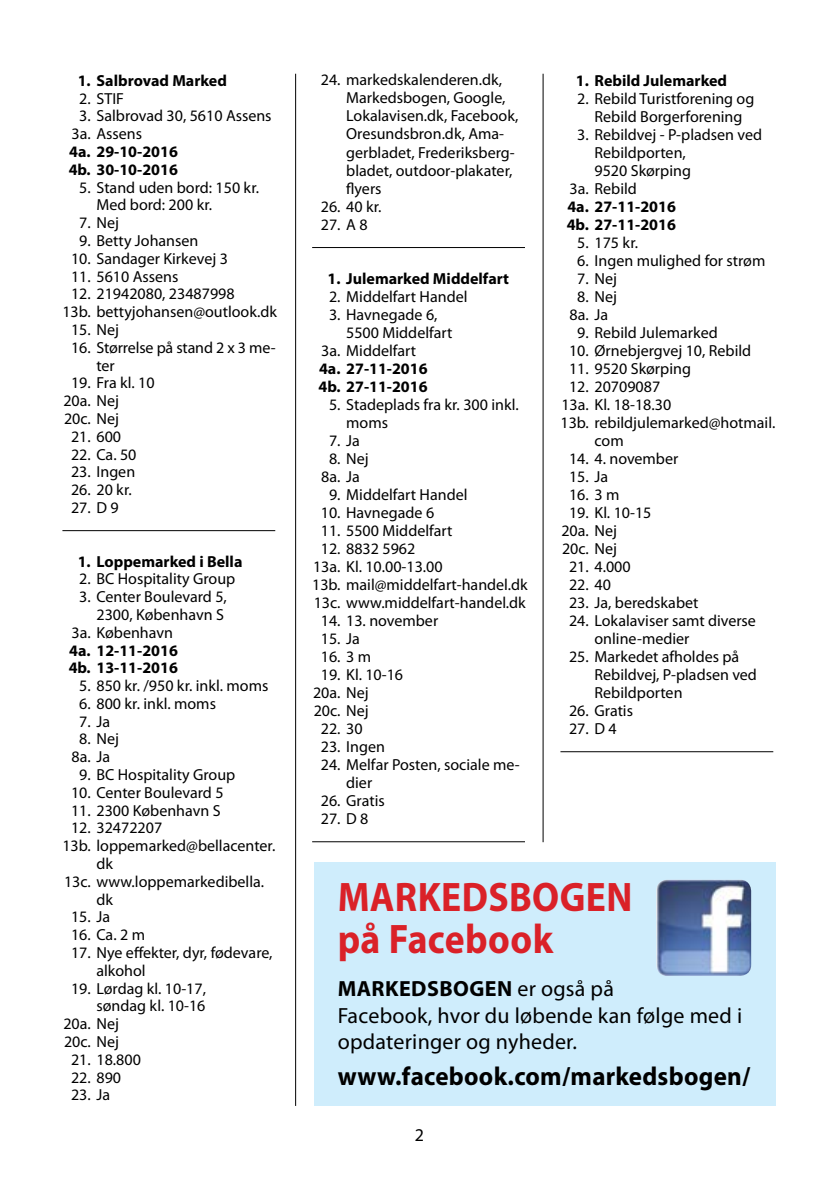
<style>
.page{position:relative;width:840px;height:1191px;background:#fff}
.page>*{position:absolute;margin:0;border:0;box-sizing:border-box;transform-origin:0 0}
.t1{font:700 41.4px/42px "Myriad Pro";letter-spacing:.01em;color:#da2128;scale:.91 1}
.t2{font:700 26px "Myriad Pro";letter-spacing:.01em;color:#000;scale:.96 1}
.t3{font:22px/26.4px "Myriad Pro";letter-spacing:.01em;color:#000}
.t4{font:18px "Myriad Pro";color:#000}
.t5{font:16px/18px "Myriad Pro";color:#000}
.t6{font:700 16px/17.8px "Myriad Pro";color:#000}
.s1{font-weight:700}
</style>
<div class="page">
<hr style="left:62px;top:530px;width:213px;height:1px;background:#000">
<hr style="left:312px;top:247px;width:212px;height:1px;background:#000">
<hr style="left:312px;top:841px;width:212px;height:1px;background:#000">
<hr style="left:560px;top:751px;width:212px;height:1px;background:#000">
<hr style="left:542px;top:74px;width:1px;height:768px;background:#000">
<hr style="left:295px;top:74px;width:1px;height:1032px;background:#000">
<div style="left:314px;top:862px;width:461px;height:244px;background:#cfedfc"></div>
<img style="left:656px;top:880px;width:94px;height:96px">
<p class="t6" style="left:78px;top:71px;width:151px">1. Salbrovad Marked</p>
<p class="t5" style="left:79px;top:89px;width:46px">2. STIF</p>
<p class="t5" style="left:71px;top:107px;width:201px;text-indent:8px">3. Salbrovad 30, 5610 Assens<br>3a. Assens</p>
<p class="t6" style="left:69px;top:142px;width:111px">4a. 29-10-2016<br>4b. 30-10-2016</p>
<p class="t5" style="left:96px;top:178px;width:164px;text-indent:-17px">5. Stand uden bord: 150 kr.<br>Med bord: 200 kr.</p>
<p class="t5" style="left:79px;top:213px;width:41px">7. Nej</p>
<p class="t5" style="left:79px;top:231px;width:121px">9. Betty Johansen</p>
<p class="t5" style="left:71px;top:249px;width:158px">10. Sandager Kirkevej 3</p>
<p class="t5" style="left:71px;top:267px;width:109px">11. 5610 Assens</p>
<p class="t5" style="left:62px;top:285px;width:216px;text-indent:9px">12. 21942080, 23487998<br>13b. bettyjohansen@outlook.dk</p>
<p class="t5" style="left:71px;top:320px;width:49px">15. Nej</p>
<p class="t5" style="left:96px;top:338px;width:180px;text-indent:-25px">16. Størrelse på stand 2 x 3 me&shy;ter</p>
<p class="t5" style="left:63px;top:374px;width:93px;text-indent:8px">19. Fra kl. 10<br>20a. Nej<br>20c. Nej</p>
<p class="t5" style="left:71px;top:427px;width:52px">21. 600</p>
<p class="t5" style="left:71px;top:445px;width:67px">22. Ca. 50</p>
<p class="t5" style="left:71px;top:463px;width:66px">23. Ingen</p>
<p class="t5" style="left:71px;top:480px;width:62px">26. 20 kr.</p>
<p class="t5" style="left:71px;top:498px;width:49px">27. D 9</p>
<p class="t6" style="left:78px;top:551px;width:166px">1. Loppemarked i Bella</p>
<p class="t5" style="left:79px;top:569px;width:157px">2. BC Hospitality Group</p>
<p class="t5" style="left:79px;top:587px;width:149px">3. Center Boulevard 5,</p>
<p class="t5" style="left:96px;top:605px;width:129px">2300, København S</p>
<p class="t5" style="left:71px;top:623px;width:103px">3a. København</p>
<p class="t6" style="left:69px;top:640px;width:111px">4a. 12-11-2016<br>4b. 13-11-2016</p>
<p class="t5" style="left:79px;top:676px;width:190px">5. 850 kr. /950 kr. inkl. moms</p>
<p class="t5" style="left:79px;top:694px;width:138px">6. 800 kr. inkl. moms</p>
<p class="t5" style="left:79px;top:712px;width:32px">7. Ja</p>
<p class="t5" style="left:71px;top:730px;width:49px;text-align:center">8. Nej<br>8a. Ja</p>
<p class="t5" style="left:79px;top:765px;width:157px">9. BC Hospitality Group</p>
<p class="t5" style="left:71px;top:783px;width:154px">10. Center Boulevard 5</p>
<p class="t5" style="left:71px;top:801px;width:151px">11. 2300 København S</p>
<p class="t5" style="left:71px;top:819px;width:93px">12. 32472207</p>
<p class="t5" style="left:62px;top:836px;width:214px">13b. loppemarked@bellacenter.</p>
<p class="t5" style="left:96px;top:854px;width:18px">dk</p>
<p class="t5" style="left:64px;top:872px;width:201px">13c. www.loppemarkedibella.</p>
<p class="t5" style="left:96px;top:890px;width:18px">dk</p>
<p class="t5" style="left:71px;top:908px;width:41px">15. Ja</p>
<p class="t5" style="left:71px;top:925px;width:75px">16. Ca. 2 m</p>
<p class="t5" style="left:96px;top:943px;width:177px;text-indent:-25px">17. Nye effekter, dyr, fødevare, alkohol</p>
<p class="t5" style="left:71px;top:979px;width:136px">19. Lørdag kl. 10-17,</p>
<p class="t5" style="left:96px;top:996px;width:110px">søndag kl. 10-16</p>
<p class="t5" style="left:63px;top:1014px;width:57px">20a. Nej</p>
<p class="t5" style="left:64px;top:1032px;width:56px">20c. Nej</p>
<p class="t5" style="left:71px;top:1050px;width:71px">21. 18.800</p>
<p class="t5" style="left:71px;top:1068px;width:52px">22. 890</p>
<p class="t5" style="left:71px;top:1085px;width:41px">23. Ja</p>
<p class="t5" style="left:346px;top:71px;width:173px;text-indent:-25px">24. markedskalenderen.dk,<br>Markedsbogen, Google,<br>Lokalavisen.dk, Facebook,<br>Oresundsbron.dk, Ama&shy;gerbladet, Frederiksberg&shy;bladet, outdoor-plakater, flyers</p>
<p class="t5" style="left:320px;top:197px;width:62px">26. 40 kr.</p>
<p class="t5" style="left:320px;top:215px;width:48px">27. A 8</p>
<p class="t6" style="left:327px;top:269px;width:183px">1. Julemarked Middelfart</p>
<p class="t5" style="left:329px;top:287px;width:140px">2. Middelfart Handel</p>
<p class="t5" style="left:329px;top:305px;width:110px">3. Havnegade 6,</p>
<p class="t5" style="left:346px;top:323px;width:108px">5500 Middelfart</p>
<p class="t5" style="left:321px;top:341px;width:96px">3a. Middelfart</p>
<p class="t6" style="left:318px;top:359px;width:111px">4a. 27-11-2016<br>4b. 27-11-2016</p>
<p class="t5" style="left:346px;top:395px;width:174px;text-indent:-17px">5. Stadeplads fra kr. 300 inkl. moms</p>
<p class="t5" style="left:329px;top:431px;width:32px">7. Ja</p>
<p class="t5" style="left:321px;top:449px;width:49px;text-align:center">8. Nej<br>8a. Ja</p>
<p class="t5" style="left:329px;top:485px;width:140px">9. Middelfart Handel</p>
<p class="t5" style="left:320px;top:503px;width:115px">10. Havnegade 6</p>
<p class="t5" style="left:320px;top:521px;width:133px">11. 5500 Middelfart</p>
<p class="t5" style="left:312px;top:539px;width:217px;text-indent:9px">12. 8832 5962<br>13a. Kl. 10.00-13.00<br>13b. mail@middelfart-handel.dk<br>13c. www.middelfart-handel.dk</p>
<p class="t5" style="left:320px;top:611px;width:119px">14. 13. november</p>
<p class="t5" style="left:320px;top:629px;width:41px">15. Ja</p>
<p class="t5" style="left:320px;top:647px;width:52px">16. 3 m</p>
<p class="t5" style="left:313px;top:665px;width:92px;text-indent:8px">19. Kl. 10-16<br>20a. Nej<br>20c. Nej</p>
<p class="t5" style="left:320px;top:719px;width:43px">22. 30</p>
<p class="t5" style="left:320px;top:737px;width:66px">23. Ingen</p>
<p class="t5" style="left:346px;top:755px;width:175px;text-indent:-25px">24. Melfar Posten, sociale me&shy;dier</p>
<p class="t5" style="left:320px;top:791px;width:65px">26. Gratis</p>
<p class="t5" style="left:320px;top:809px;width:49px">27. D 8</p>
<p class="t6" style="left:575px;top:71px;width:153px">1. Rebild Julemarked</p>
<p class="t5" style="left:577px;top:89px;width:178px;text-align:center">2. Rebild Turistforening og<br>Rebild Borgerforening</p>
<p class="t5" style="left:577px;top:125px;width:186px">3. Rebildvej - P-pladsen ved</p>
<p class="t5" style="left:594px;top:143px;width:93px">Rebildporten,</p>
<p class="t5" style="left:594px;top:161px;width:98px">9520 Skørping</p>
<p class="t5" style="left:569px;top:179px;width:69px">3a. Rebild</p>
<p class="t6" style="left:566px;top:197px;width:111px">4a. 27-11-2016<br>4b. 27-11-2016</p>
<p class="t5" style="left:577px;top:233px;width:62px">5. 175 kr.</p>
<p class="t5" style="left:577px;top:251px;width:189px">6. Ingen mulighed for strøm</p>
<p class="t5" style="left:577px;top:269px;width:41px">7. Nej</p>
<p class="t5" style="left:569px;top:287px;width:49px;text-align:center">8. Nej<br>8a. Ja</p>
<p class="t5" style="left:577px;top:323px;width:142px">9. Rebild Julemarked</p>
<p class="t5" style="left:568px;top:341px;width:183px">10. Ørnebjergvej 10, Rebild</p>
<p class="t5" style="left:568px;top:359px;width:123px">11. 9520 Skørping</p>
<p class="t5" style="left:568px;top:377px;width:93px">12. 20709087</p>
<p class="t5" style="left:561px;top:395px;width:111px">13a. Kl. 18-18.30</p>
<p class="t5" style="left:560px;top:413px;width:216px">13b. rebildjulemarked@hotmail.</p>
<p class="t5" style="left:594px;top:431px;width:31px">com</p>
<p class="t5" style="left:568px;top:449px;width:111px">14. 4. november</p>
<p class="t5" style="left:568px;top:467px;width:41px">15. Ja</p>
<p class="t5" style="left:568px;top:485px;width:52px">16. 3 m</p>
<p class="t5" style="left:561px;top:503px;width:92px;text-indent:8px">19. Kl. 10-15<br>20a. Nej<br>20c. Nej</p>
<p class="t5" style="left:568px;top:557px;width:63px">21. 4.000</p>
<p class="t5" style="left:568px;top:575px;width:43px">22. 40</p>
<p class="t5" style="left:568px;top:593px;width:131px">23. Ja, beredskabet</p>
<p class="t5" style="left:594px;top:611px;width:163px;text-indent:-25px">24. Lokalaviser samt diverse online-medier</p>
<p class="t5" style="left:594px;top:647px;width:164px;text-indent:-25px">25. Markedet afholdes på<br>Rebildvej, P-pladsen ved<br>Rebildporten</p>
<p class="t5" style="left:568px;top:701px;width:65px">26. Gratis</p>
<p class="t5" style="left:568px;top:719px;width:49px">27. D 4</p>
<h1 class="t1" style="left:337px;top:874px;width:325px">MARKEDSBOGEN på Facebook</h1>
<h3 class="t3" style="left:337px;top:975px;width:406px"><span class="s1">MARKEDSBOGEN</span> er også på<br>Facebook, hvor du løbende kan følge med i opdateringer og nyheder.</h3>
<h2 class="t2" style="left:337px;top:1059px;width:431px">www.facebook.com/markedsbogen/</h2>
<p class="t4" style="left:414px;top:1123px;width:11px">2</p>
</div>
